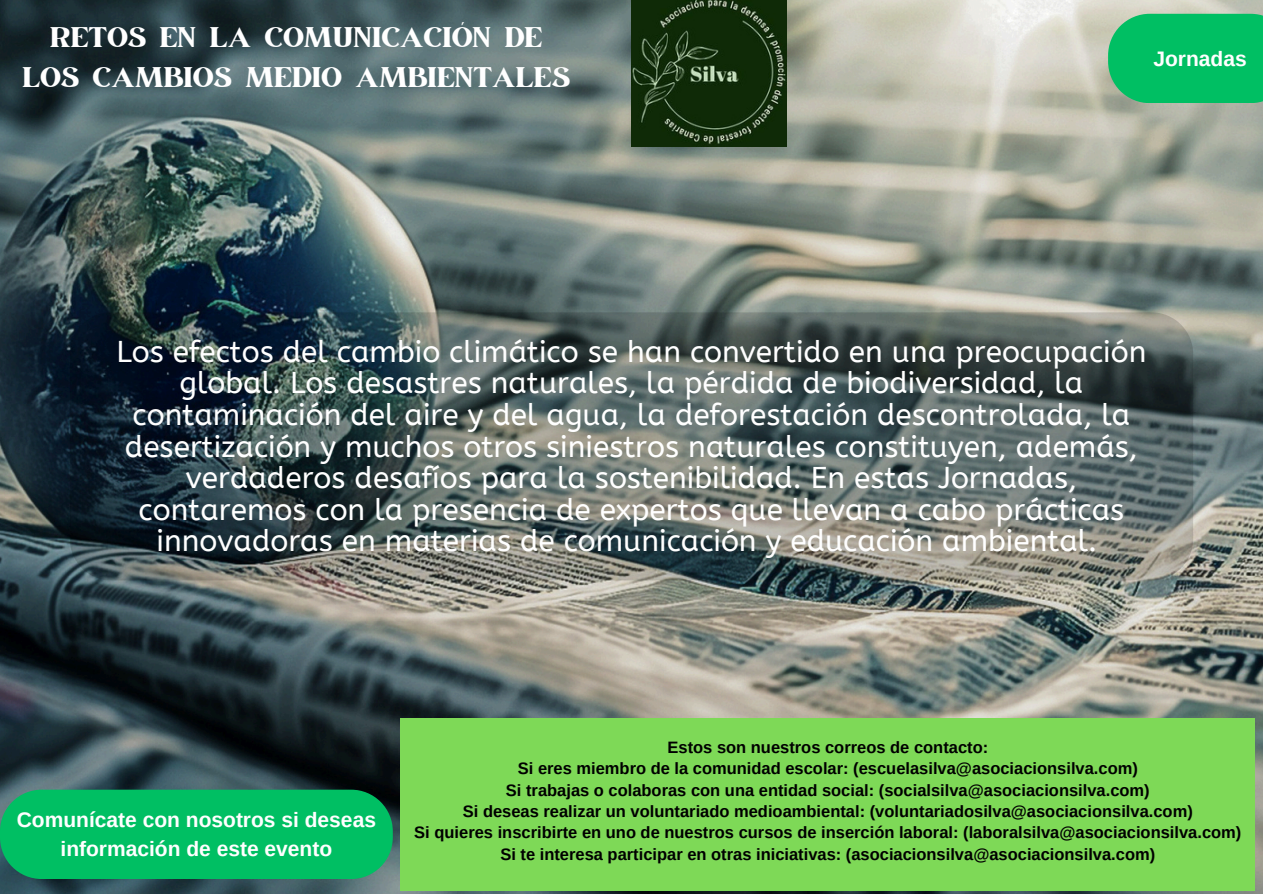
<style>
.page{position:relative;width:1263px;height:894px;background:#fff}
.page>*{position:absolute;margin:0;border:0;box-sizing:border-box;transform-origin:0 0}
.t1{font:33.9px/39.3px "March";color:#fff;text-align:center}
.t2{font:30px/31.5px "A Bee Zee";color:#fff;text-align:center}
.t3{font:700 21px/29.2px "Arimo";color:#fff;text-align:center}
.t4{font:700 16.5px "Arimo";color:#000}
</style>
<div class="page">
<img style="left:0;top:0;width:1263px;height:893px">
<img style="left:631px;top:0;width:156px;height:146px">
<div style="left:0;top:789px;width:393px;height:89px;background:#00bf63"></div>
<div style="left:401px;top:717px;width:854px;height:173px;background:#7ed957"></div>
<div style="left:1108px;top:14px;width:155px;height:89px;background:#00bf63"></div>
<svg style="left:70px;top:312px;width:1123px;height:268px"></svg>
<p class="t1" style="left:23px;top:19px;width:549px">RETOS EN LA COMUNICACIÓN DE<br>LOS CAMBIOS MEDIO AMBIENTALES</p>
<p class="t3" style="left:1153px;top:44px;width:95px">Jornadas</p>
<p class="t2" style="left:116px;top:336px;width:1031px">Los efectos del cambio climático se han convertido en una preocupación global. Los desastres naturales, la pérdida de biodiversidad, la contaminación del aire y del agua, la deforestación descontrolada, la desertización y muchos otros siniestros naturales constituyen, además, verdaderos desafíos para la sostenibilidad. En estas Jornadas, contaremos con la presencia de expertos que llevan a cabo prácticas innovadoras en materias de comunicación y educación ambiental.</p>
<p class="t3" style="left:17px;top:804px;width:361px">Comunícate con nosotros si deseas información de este evento</p>
<h3 class="t4" style="left:667px;top:737px;width:322px">Estos son nuestros correos de contacto:</h3>
<h2 class="t4" style="left:518px;top:759px;width:621px">Si eres miembro de la comunidad escolar: (escuelasilva@asociacionsilva.com)</h2>
<h3 class="t4" style="left:506px;top:780px;width:645px">Si trabajas o colaboras con una entidad social: (socialsilva@asociacionsilva.com)</h3>
<p class="t4" style="left:463px;top:801px;width:731px">Si deseas realizar un voluntariado medioambiental: (voluntariadosilva@asociacionsilva.com)</p>
<p class="t4" style="left:414px;top:823px;width:829px">Si quieres inscribirte en uno de nuestros cursos de inserción laboral: (laboralsilva@asociacionsilva.com)</p>
<p class="t4" style="left:500px;top:844px;width:656px">Si te interesa participar en otras iniciativas: (asociacionsilva@asociacionsilva.com)</p>
</div>
